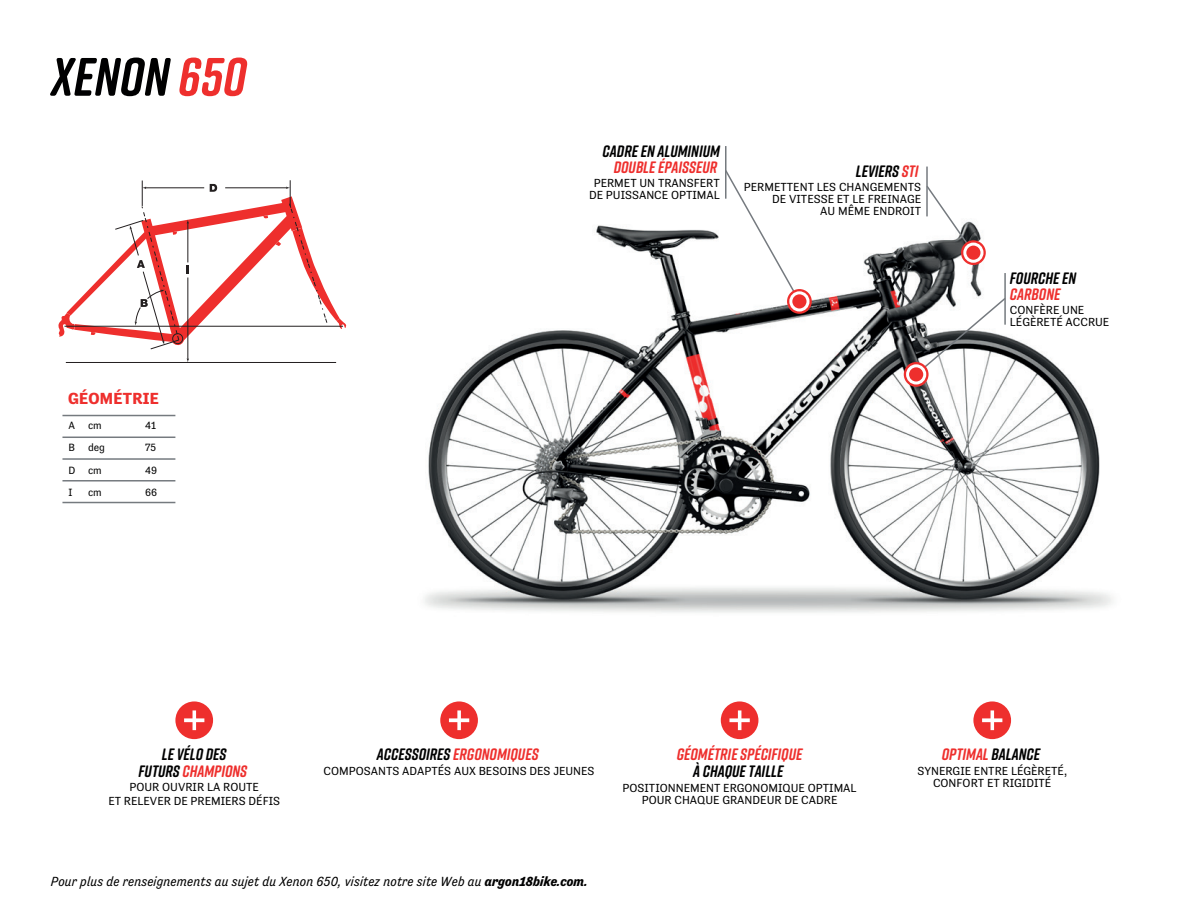
<style>
.page{position:relative;width:1188px;height:918px;background:#fff}
.page>*{position:absolute;margin:0;border:0;box-sizing:border-box;transform-origin:0 0}
.t1{font:italic 700 54px "Rift Soft";color:#000001}
.t2{font:italic 700 16.5px "Rift Soft";color:#ee2f2d}
.t3{font:italic 700 16.5px/16.5px "Rift Soft";color:#000001;text-align:center}
.t4{font:700 16.5px "Tenso";letter-spacing:.02em;color:#ee2f2d}
.t5{font:italic 13.5px "Tenso";color:#000001}
.t6{font:12px/12px "Tenso";color:#000001;text-align:center}
.t7{font:10.8px "Tenso";color:#000001}
.s1{color:#ee2f2d}
.s2{color:#000001}
.s3{font-weight:700}
</style>
<div class="page">
<img style="left:425px;top:166px;width:688px;height:447px">
<hr style="left:725px;top:146px;width:2px;height:53px;background:#757a7f">
<svg style="left:724px;top:169px;width:77px;height:134px"></svg>
<svg style="left:787px;top:289px;width:25px;height:25px"></svg>
<div style="left:789px;top:291px;width:21px;height:21px;border:3px solid #fff;border-radius:50%"></div>
<hr style="left:926px;top:167px;width:2px;height:49px;background:#757a7f">
<svg style="left:925px;top:184px;width:51px;height:71px"></svg>
<svg style="left:961px;top:240px;width:25px;height:25px"></svg>
<div style="left:963px;top:243px;width:21px;height:20px;border:3px solid #fff;border-radius:50%"></div>
<hr style="left:62px;top:415px;width:113px;height:1px;background:#757a7f">
<hr style="left:62px;top:437px;width:113px;height:1px;background:#757a7f">
<hr style="left:62px;top:458px;width:113px;height:2px;background:#757a7f">
<hr style="left:62px;top:480px;width:113px;height:2px;background:#757a7f">
<hr style="left:62px;top:502px;width:113px;height:1px;background:#757a7f">
<hr style="left:66px;top:362px;width:270px;height:1px;background:#231f20">
<hr style="left:187px;top:278px;width:1px;height:82px;background:#231f20">
<svg style="left:58px;top:180px;width:288px;height:170px"></svg>
<hr style="left:1004px;top:273px;width:2px;height:52px;background:#757a7f">
<svg style="left:914px;top:296px;width:93px;height:81px"></svg>
<svg style="left:904px;top:362px;width:25px;height:25px"></svg>
<div style="left:906px;top:364px;width:20px;height:21px;border:3px solid #fff;border-radius:50%"></div>
<div style="left:973px;top:701px;width:38px;height:38px;background:#ee2f2d;border-radius:50%"></div>
<svg style="left:982px;top:710px;width:20px;height:20px"></svg>
<div style="left:175px;top:701px;width:38px;height:38px;background:#ee2f2d;border-radius:50%"></div>
<svg style="left:184px;top:710px;width:20px;height:20px"></svg>
<div style="left:721px;top:701px;width:37px;height:38px;background:#ee2f2d;border-radius:50%"></div>
<svg style="left:729px;top:710px;width:21px;height:20px"></svg>
<div style="left:440px;top:701px;width:38px;height:38px;background:#ee2f2d;border-radius:50%"></div>
<svg style="left:449px;top:710px;width:20px;height:20px"></svg>
<h1 class="t1" style="left:51px;top:38px;width:197px">XENON <span class="s1">650</span></h1>
<h2 class="t4" style="left:68px;top:389px;width:92px">GÉOMÉTRIE</h2>
<p class="t7" style="left:69px;top:419px;width:35px">A cm</p>
<p class="t7" style="left:145px;top:419px;width:12px">41</p>
<p class="t7" style="left:69px;top:441px;width:38px">B deg</p>
<p class="t7" style="left:145px;top:441px;width:13px">75</p>
<p class="t7" style="left:69px;top:464px;width:35px">D cm</p>
<p class="t7" style="left:145px;top:464px;width:13px">49</p>
<p class="t7" style="left:69px;top:486px;width:6px">I</p>
<p class="t7" style="left:88px;top:486px;width:15px">cm</p>
<p class="t7" style="left:145px;top:486px;width:14px">66</p>
<h2 class="t3" style="left:603px;top:142px;width:119px">CADRE EN ALUMINIUM</h2>
<h2 class="t2" style="left:614px;top:155px;width:105px">DOUBLE ÉPAISSEUR</h2>
<p class="t6" style="left:589px;top:177px;width:132px">PERMET UN TRANSFERT<br>DE PUISSANCE OPTIMAL</p>
<h2 class="t3" style="left:856px;top:163px;width:64px">LEVIERS <span class="s1">STI</span></h2>
<p class="t6" style="left:744px;top:181px;width:179px;text-align:right">PERMETTENT LES CHANGEMENTS<br>DE VITESSE ET LE FREINAGE<br>AU MÊME ENDROIT</p>
<h2 class="t3" style="left:1010px;top:269px;width:68px">FOURCHE EN</h2>
<h2 class="t2" style="left:1010px;top:282px;width:52px">CARBONE</h2>
<p class="t6" style="left:1010px;top:304px;width:101px;text-align:left">CONFÈRE UNE<br>LÉGÈRETÉ ACCRUE</p>
<h2 class="t3" style="left:139px;top:746px;width:110px">LE VÉLO DES<br>FUTURS <span class="s1">CHAMPIONS</span></h2>
<p class="t6" style="left:108px;top:780px;width:173px;line-height:14.4px">POUR OUVRIR LA ROUTE<br>ET RELEVER DE PREMIERS DÉFIS</p>
<h2 class="t2" style="left:377px;top:743px;width:163px"><span class="s2">ACCESSOIRES</span> ERGONOMIQUES</h2>
<p class="t6" style="left:324px;top:765px;width:272px">COMPOSANTS ADAPTÉS AUX BESOINS DES JEUNES</p>
<h2 class="t2" style="left:677px;top:743px;width:127px">GÉOMÉTRIE SPÉCIFIQUE</h2>
<h2 class="t3" style="left:693px;top:763px;width:92px">À CHAQUE TAILLE</h2>
<p class="t6" style="left:623px;top:782px;width:236px">POSITIONNEMENT ERGONOMIQUE OPTIMAL<br>POUR CHAQUE GRANDEUR DE CADRE</p>
<h2 class="t2" style="left:942px;top:743px;width:100px">OPTIMAL <span class="s2">BALANCE</span></h2>
<p class="t6" style="left:917px;top:765px;width:151px">SYNERGIE ENTRE LÉGÈRETÉ,<br>CONFORT ET RIGIDITÉ</p>
<p class="t5" style="left:51px;top:874px;width:538px">Pour plus de renseignements au sujet du Xenon 650, visitez notre site Web au <span class="s3">argon18bike.com.</span></p>
</div>
